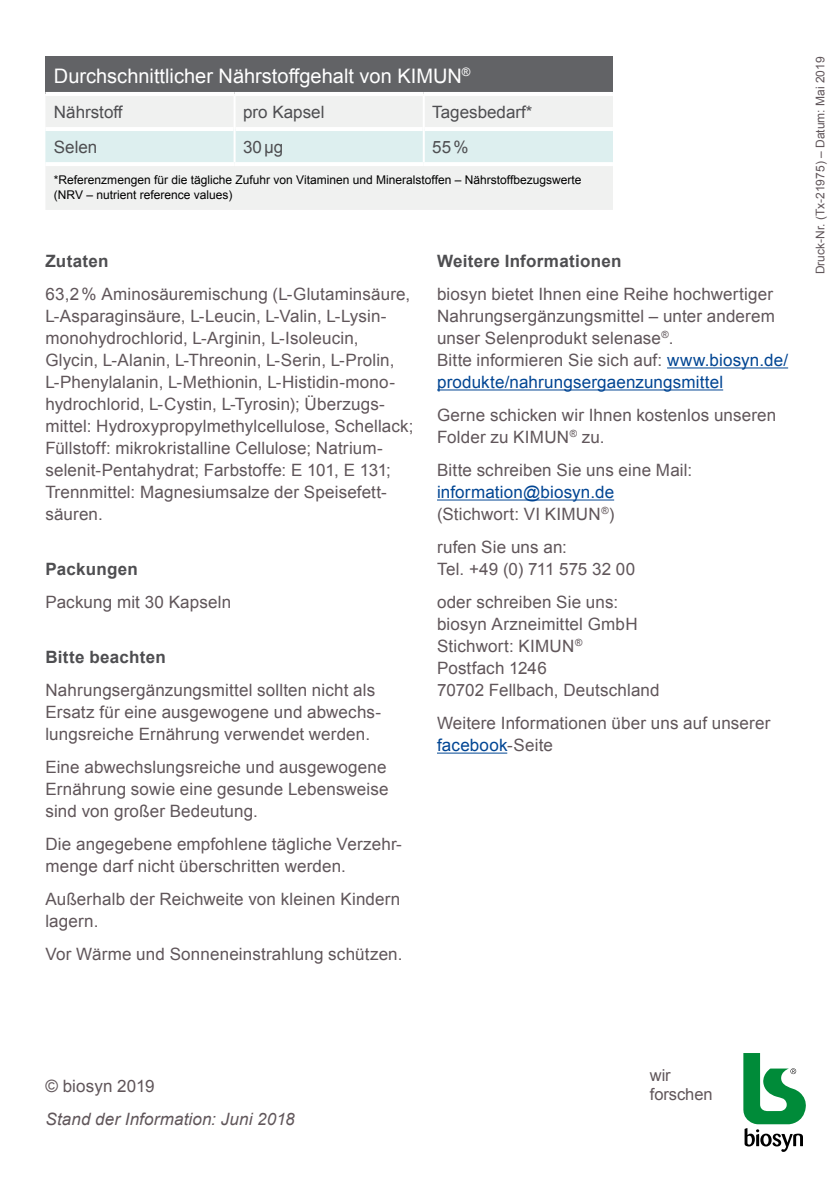
<style>
.page{position:relative;width:840px;height:1191px;background:#fff}
.page>*{position:absolute;margin:0;border:0;box-sizing:border-box;transform-origin:0 0}
.VI_Headline_Balken{font:20px "Arial";color:#fff}
.VI_copy{font:17px/22px "Arial";letter-spacing:.01em;color:#60565a}
.VI_copy-2{font:17px/22px "Arial";letter-spacing:.01em;color:#014593}
.VI_zwischenhead{font:700 17px "Arial";letter-spacing:.015em;color:#4e4e51}
.VI_tabelle{font:17px "Arial";color:#4e4e51}
.VI_copy-3{font:italic 17px "Arial";letter-spacing:.01em;color:#60565a}
.t1{font:16.4px/18.8px "Arial";letter-spacing:-.005em;color:#60565a}
.VI_Quelle{font:12px/14.4px "Arial";color:#000}
.VI_Quelle-2{font:12px "Arial";color:#60565a}
.s1{color:#60565a}
.s2{color:#014593}
</style>
<div class="page">
<svg style="left:743px;top:1053px;width:62px;height:98px"></svg>
<div style="left:45px;top:57px;width:567px;height:37px;background:#626366"></div>
<div style="left:46px;top:96px;width:566px;height:114px;background:#f0f1f0"></div>
<div style="left:45px;top:131px;width:567px;height:31px;background:#ddefef"></div>
<hr style="left:45px;top:92px;width:189px;height:4px;background:#fff">
<hr style="left:234px;top:92px;width:189px;height:4px;background:#fff">
<hr style="left:423px;top:92px;width:189px;height:4px;background:#fff">
<hr style="left:45px;top:127px;width:188px;height:4px;background:#fff">
<hr style="left:235px;top:127px;width:187px;height:4px;background:#fff">
<hr style="left:424px;top:127px;width:188px;height:4px;background:#fff">
<hr style="left:45px;top:162px;width:189px;height:4px;background:#fff">
<hr style="left:234px;top:162px;width:189px;height:4px;background:#fff">
<hr style="left:423px;top:162px;width:189px;height:4px;background:#fff">
<hr style="left:233px;top:96px;width:2px;height:33px;background:#fff">
<hr style="left:422px;top:96px;width:2px;height:33px;background:#fff">
<hr style="left:233px;top:129px;width:2px;height:33px;background:#fff">
<hr style="left:422px;top:129px;width:2px;height:33px;background:#fff">
<hr style="left:666px;top:367px;width:121px;height:1px;background:#014593">
<hr style="left:437px;top:389px;width:285px;height:1px;background:#014593">
<hr style="left:437px;top:499px;width:176px;height:1px;background:#014593">
<hr style="left:437px;top:752px;width:70px;height:1px;background:#014593">
<p class="VI_Headline_Balken" style="left:54px;top:62px;width:418px">Durchschnittlicher Nährstoffgehalt von KIMUN<sup>®</sup></p>
<p class="VI_tabelle" style="left:54px;top:101px;width:70px">Nährstoff</p>
<p class="VI_tabelle" style="left:243px;top:101px;width:83px">pro Kapsel</p>
<p class="VI_tabelle" style="left:432px;top:101px;width:102px">Tagesbedarf*</p>
<p class="VI_tabelle" style="left:54px;top:136px;width:45px">Selen</p>
<p class="VI_tabelle" style="left:243px;top:136px;width:42px">30µg</p>
<p class="VI_tabelle" style="left:432px;top:136px;width:38px">55%</p>
<p class="VI_Quelle" style="left:54px;top:173px;width:528px">*Referenzmengen für die tägliche Zufuhr von Vitaminen und Mineralstoffen – Nährstoffbezugswerte (NRV – nutrient reference values)</p>
<p class="VI_zwischenhead" style="left:45px;top:250px;width:65px">Zutaten</p>
<p class="VI_copy" style="left:45px;top:283px;width:369px">63,2% Aminosäuremischung (L-Glutaminsäure, L-Asparaginsäure, L-Leucin, L-Valin, L-Lysin&shy;monohydrochlorid, L-Arginin, L-Isoleucin, Glycin, L-Alanin, L-Threonin, L-Serin, L-Prolin, L-Phenylalanin, L-Methionin, L-Histidin-mono&shy;hydrochlorid, L-Cystin, L-Tyrosin); Überzugs&shy;mittel: Hydroxypropylmethylcellulose, Schellack; Füllstoff: mikrokristalline Cellulose; Natrium&shy;selenit-Pentahydrat; Farbstoffe: E 101, E 131; Trennmittel: Magnesiumsalze der Speisefett&shy;säuren.</p>
<p class="VI_zwischenhead" style="left:45px;top:558px;width:94px">Packungen</p>
<p class="VI_copy" style="left:45px;top:591px;width:187px">Packung mit 30 Kapseln</p>
<p class="VI_zwischenhead" style="left:45px;top:646px;width:122px">Bitte beachten</p>
<p class="VI_copy" style="left:45px;top:679px;width:337px">Nahrungsergänzungsmittel sollten nicht als<br>Ersatz für eine ausgewogene und abwechs&shy;lungsreiche Ernährung verwendet werden.</p>
<p class="VI_copy" style="left:45px;top:756px;width:344px">Eine abwechslungsreiche und ausgewogene<br>Ernährung sowie eine gesunde Lebensweise sind von großer Bedeutung.</p>
<p class="VI_copy" style="left:45px;top:833px;width:358px">Die angegebene empfohlene tägliche Verzehr&shy;menge darf nicht überschritten werden.</p>
<p class="VI_copy" style="left:45px;top:888px;width:356px">Außerhalb der Reichweite von kleinen Kindern lagern.</p>
<p class="VI_copy" style="left:45px;top:943px;width:358px">Vor Wärme und Sonneneinstrahlung schützen.</p>
<p class="VI_zwischenhead" style="left:437px;top:250px;width:186px">Weitere Informationen</p>
<p class="VI_copy" style="left:437px;top:283px;width:339px;text-align:justify">biosyn bietet Ihnen eine Reihe hochwertiger Nahrungsergänzungsmittel – unter anderem unser Selenprodukt selenase<sup>®</sup>.</p>
<p class="VI_copy-2" style="left:437px;top:349px;width:352px"><span class="s1">Bitte informieren Sie sich auf:</span> www.biosyn.de/ produkte/nahrungsergaenzungsmittel</p>
<p class="VI_copy" style="left:437px;top:404px;width:340px">Gerne schicken wir Ihnen kostenlos unseren<br>Folder zu KIMUN<sup>®</sup> zu.</p>
<p class="VI_copy" style="left:437px;top:459px;width:256px">Bitte schreiben Sie uns eine Mail: <span class="s2">information@biosyn.de </span>(Stichwort: VI KIMUN<sup>®</sup>)</p>
<p class="VI_copy" style="left:437px;top:536px;width:200px">rufen Sie uns an:<br>Tel. +49 (0) 711 575 32 00</p>
<p class="VI_copy" style="left:437px;top:591px;width:224px">oder schreiben Sie uns: biosyn Arzneimittel GmbH<br>Stichwort: KIMUN<sup>®<br></sup>Postfach 1246<br>70702 Fellbach, Deutschland</p>
<p class="VI_copy" style="left:437px;top:712px;width:334px">Weitere Informationen über uns auf unserer <span class="s2">facebook</span>-Seite</p>
<p class="VI_Quelle-2" style="left:811px;top:274px;width:219px;rotate:-90deg">Druck-Nr. (Tx-21975) – Datum: Mai 2019</p>
<p class="VI_copy" style="left:45px;top:1075px;width:111px">© biosyn 2019</p>
<p class="VI_copy-3" style="left:45px;top:1108px;width:251px">Stand der Information: Juni 2018</p>
<p class="t1" style="left:649px;top:1065px;width:64px">wir forschen</p>
</div>
